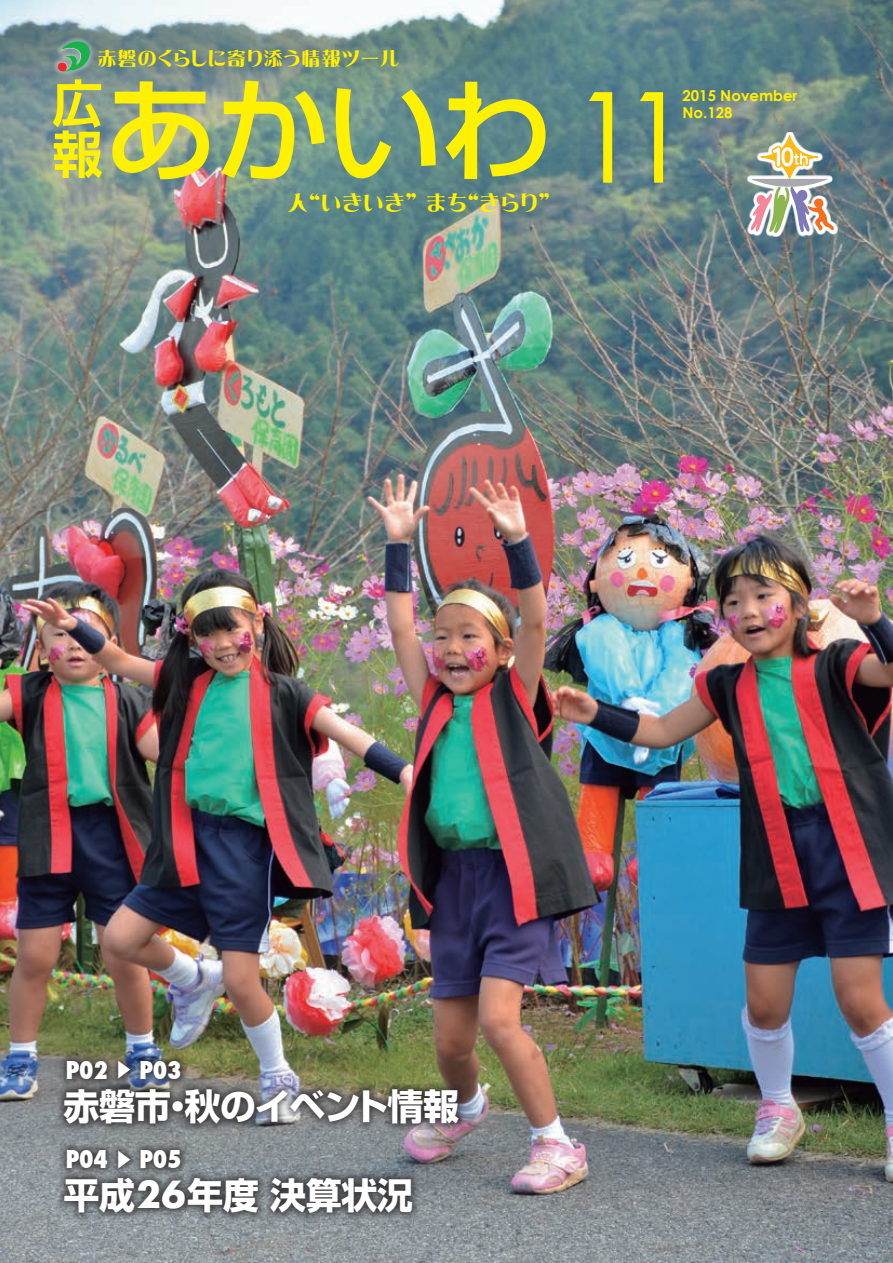
<style>
.page{position:relative;width:893px;height:1263px;background:#fff}
.page>*{position:absolute;margin:0;border:0;box-sizing:border-box;transform-origin:0 0}
.t1{font:126px "Century Gothic";color:#fff101}
.t2{font:500 114.15px "Shin Go Pr 6";color:#fff101}
.t3{font:700 50.7px/50.7px "Shin Go Pr 6 De";color:#fff101}
.t4{font:700 36px "Shin Go Pr 6";letter-spacing:-.01em;color:#fff}
.t5{font:800 condensed 24px "Futura";letter-spacing:-.01em;color:#fff}
.t6{font:20.4px "DF Lei Ga So Std W9";letter-spacing:.04em;color:#fff101}
.t7{font:500 19.5px "Shin Go Pr 6";color:#fff}
.t8{font:18.6px "DF Lei Ga So Std W9";letter-spacing:.02em;color:#fff101}
.t9{font:700 15px "Century Gothic";color:#fff101}
.s1{font-family:"MO Suuji HA A Fn";font-weight:400;font-size:34.5px}
</style>
<div class="page">
<img style="left:0;top:0;width:893px;height:1263px">
<div style="left:55px;top:1080px;width:412px;height:53px;background:#231f20;opacity:.75"></div>
<div style="left:57px;top:1052px;width:132px;height:36px;background:#231f20;opacity:.75"></div>
<div style="left:55px;top:1169px;width:367px;height:53px;background:#231f20;opacity:.75"></div>
<div style="left:57px;top:1141px;width:132px;height:36px;background:#231f20;opacity:.75"></div>
<div style="left:52px;top:36px;width:43px;height:41px;background:#fff;opacity:.3"></div>
<svg style="left:65px;top:41px;width:12px;height:5px"></svg>
<svg style="left:747px;top:132px;width:90px;height:104px"></svg>
<svg style="left:749px;top:136px;width:86px;height:97px"></svg>
<p class="t8" style="left:98px;top:48px;width:303px">赤磐のくらしに寄り添う情報ツール</p>
<p class="t3" style="left:52px;top:76px;width:52px">広報</p>
<p class="t2" style="left:104px;top:37px;width:452px">あかいわ</p>
<p class="t6" style="left:288px;top:192px;width:181px">“人 いきいき”まち</p>
<p class="t6" style="left:458px;top:192px;width:102px">“きらり“</p>
<p class="t1" style="left:571px;top:60px;width:122px">11</p>
<p class="t9" style="left:682px;top:87px;width:116px">2015 November</p>
<p class="t9" style="left:682px;top:103px;width:52px">No.128</p>
<p class="t5" style="left:66px;top:1054px;width:44px">P02</p>
<p class="t7" style="left:114px;top:1054px;width:21px">▶</p>
<p class="t5" style="left:139px;top:1054px;width:44px">P03</p>
<p class="t4" style="left:64px;top:1077px;width:397px">赤磐市秋のイベント情報</p>
<p class="t4" style="left:160px;top:1077px;width:37px">・</p>
<p class="t5" style="left:66px;top:1143px;width:44px">P04</p>
<p class="t7" style="left:114px;top:1143px;width:21px">▶</p>
<p class="t5" style="left:139px;top:1143px;width:44px">P05</p>
<p class="t4" style="left:64px;top:1167px;width:351px">平成<span class="s1">26</span>年度決算状況</p>
</div>
